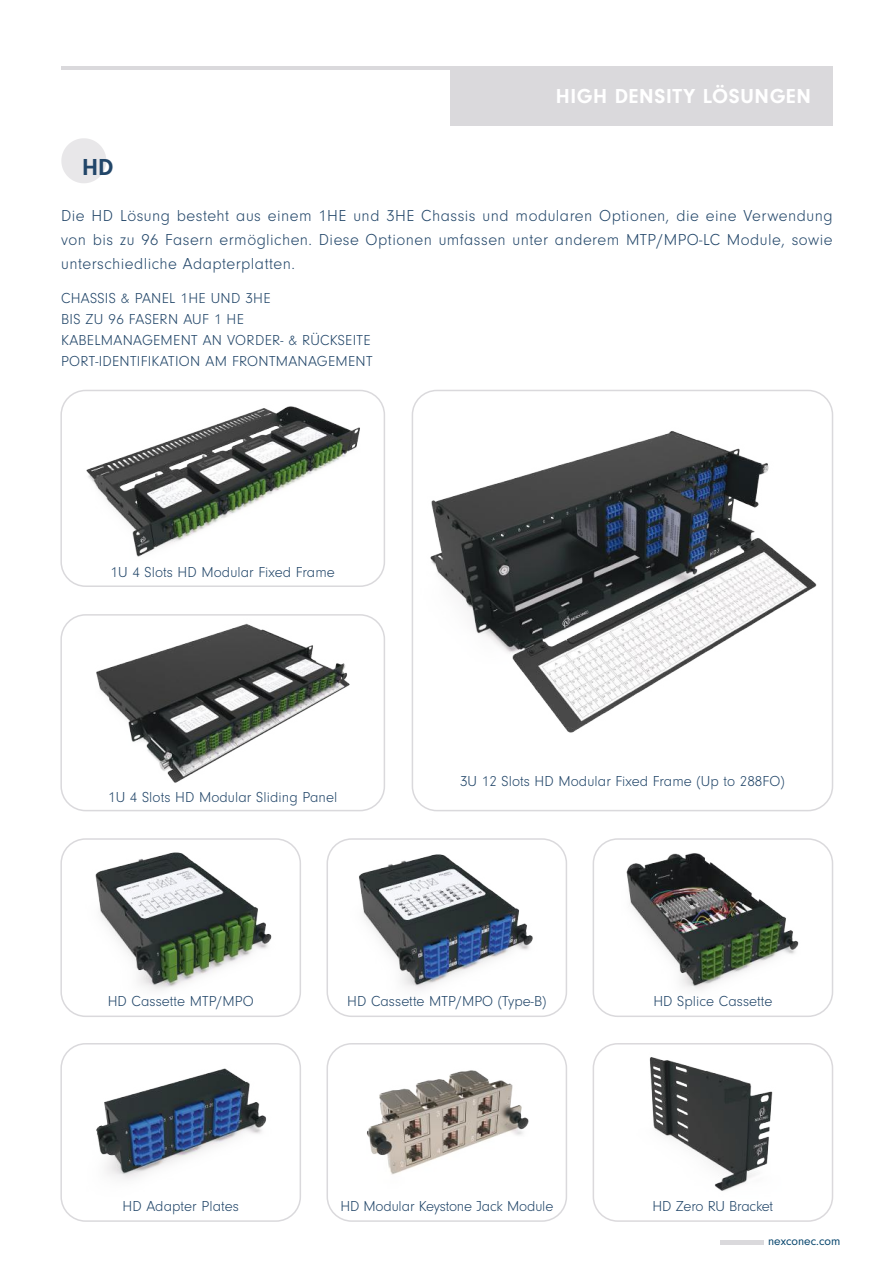
<style>
.page{position:relative;width:893px;height:1263px;background:#fff}
.page>*{position:absolute;margin:0;border:0;box-sizing:border-box;transform-origin:0 0}
.t1{font:700 24px "Neuzeit Gro";color:#224669}
.t2{font:700 21px "Neuzeit Gro";letter-spacing:.03em;color:#fff}
.t3{font:300 16.5px/24px "Neuzeit Gro";letter-spacing:.03em;color:#224669;text-align:justify}
.t4{font:300 15px/21px "Neuzeit Gro";letter-spacing:.005em;color:#224669}
.t5{font:300 15px "Neuzeit Gro";letter-spacing:-.02em;color:#224669}
.t6{font:12px "Neuzeit Gro";color:#04436b}
</style>
<div class="page">
<svg style="left:61px;top:138px;width:45px;height:45px"></svg>
<div style="left:720px;top:1240px;width:44px;height:5px;background:#dad9dc"></div>
<hr style="left:61px;top:66px;width:771px;height:3px;background:#dad9dc">
<div style="left:450px;top:66px;width:382px;height:60px;background:#dad9dc"></div>
<img style="left:96px;top:623px;width:254px;height:160px">
<div style="left:60px;top:614px;width:325px;height:197px;border:2px solid #dad9dc;border-radius:24px"></div>
<img style="left:604px;top:841px;width:218px;height:174px">
<div style="left:593px;top:838px;width:240px;height:179px;border:2px solid #dad9dc;border-radius:24px"></div>
<img style="left:72px;top:390px;width:306px;height:191px">
<div style="left:60px;top:390px;width:325px;height:197px;border:2px solid #dad9dc;border-radius:24px"></div>
<img style="left:430px;top:431px;width:387px;height:302px">
<div style="left:412px;top:390px;width:421px;height:421px;border:2px solid #dad9dc;border-radius:24px"></div>
<img style="left:68px;top:841px;width:226px;height:173px">
<div style="left:60px;top:838px;width:241px;height:179px;border:2px solid #dad9dc;border-radius:24px"></div>
<img style="left:335px;top:842px;width:198px;height:173px">
<div style="left:327px;top:838px;width:240px;height:179px;border:2px solid #dad9dc;border-radius:24px"></div>
<img style="left:96px;top:1068px;width:171px;height:111px">
<div style="left:60px;top:1043px;width:241px;height:179px;border:2px solid #dad9dc;border-radius:24px"></div>
<img style="left:366px;top:1070px;width:163px;height:105px">
<div style="left:327px;top:1043px;width:240px;height:179px;border:2px solid #dad9dc;border-radius:24px"></div>
<img style="left:649px;top:1057px;width:124px;height:134px">
<div style="left:593px;top:1043px;width:240px;height:179px;border:2px solid #dbd9dc;border-radius:24px"></div>
<h2 class="t2" style="left:556px;top:84px;width:257px">HIGH DENSITY LÖSUNGEN</h2>
<h1 class="t1" style="left:82px;top:154px;width:33px">HD</h1>
<p class="t3" style="left:61px;top:203px;width:773px">Die HD Lösung besteht aus einem 1HE und 3HE Chassis und modularen Optionen, die eine Verwendung von bis zu 96 Fasern ermöglichen. Diese Optionen umfassen unter anderem MTP/MPO-LC Module, sowie unterschiedliche Adapterplatten.</p>
<p class="t4" style="left:61px;top:288px;width:313px">CHASSIS &amp; PANEL 1HE UND 3HE<br>BIS ZU 96 FASERN AUF 1 HE<br>KABELMANAGEMENT AN VORDER- &amp; RÜCKSEITE<br>PORT-IDENTIFIKATION AM FRONTMANAGEMENT</p>
<p class="t4" style="left:111px;top:562px;width:226px">1U 4 Slots HD Modular Fixed Frame</p>
<p class="t4" style="left:108px;top:787px;width:231px">1U 4 Slots HD Modular Sliding Panel</p>
<p class="t4" style="left:460px;top:771px;width:326px">3U 12 Slots HD Modular Fixed Frame (Up to 288FO)</p>
<p class="t4" style="left:108px;top:990px;width:148px">HD Cassette MTP/MPO</p>
<p class="t4" style="left:347px;top:990px;width:201px">HD Cassette MTP/MPO (Type-B)</p>
<p class="t4" style="left:653px;top:990px;width:121px">HD Splice Cassette</p>
<p class="t4" style="left:123px;top:1196px;width:118px">HD Adapter Plates</p>
<p class="t4" style="left:340px;top:1196px;width:214px">HD Modular Keystone Jack Module</p>
<p class="t5" style="left:653px;top:1198px;width:122px">HD Zero RU Bracket</p>
<p class="t6" style="left:768px;top:1234px;width:74px">nexconec.com</p>
</div>
